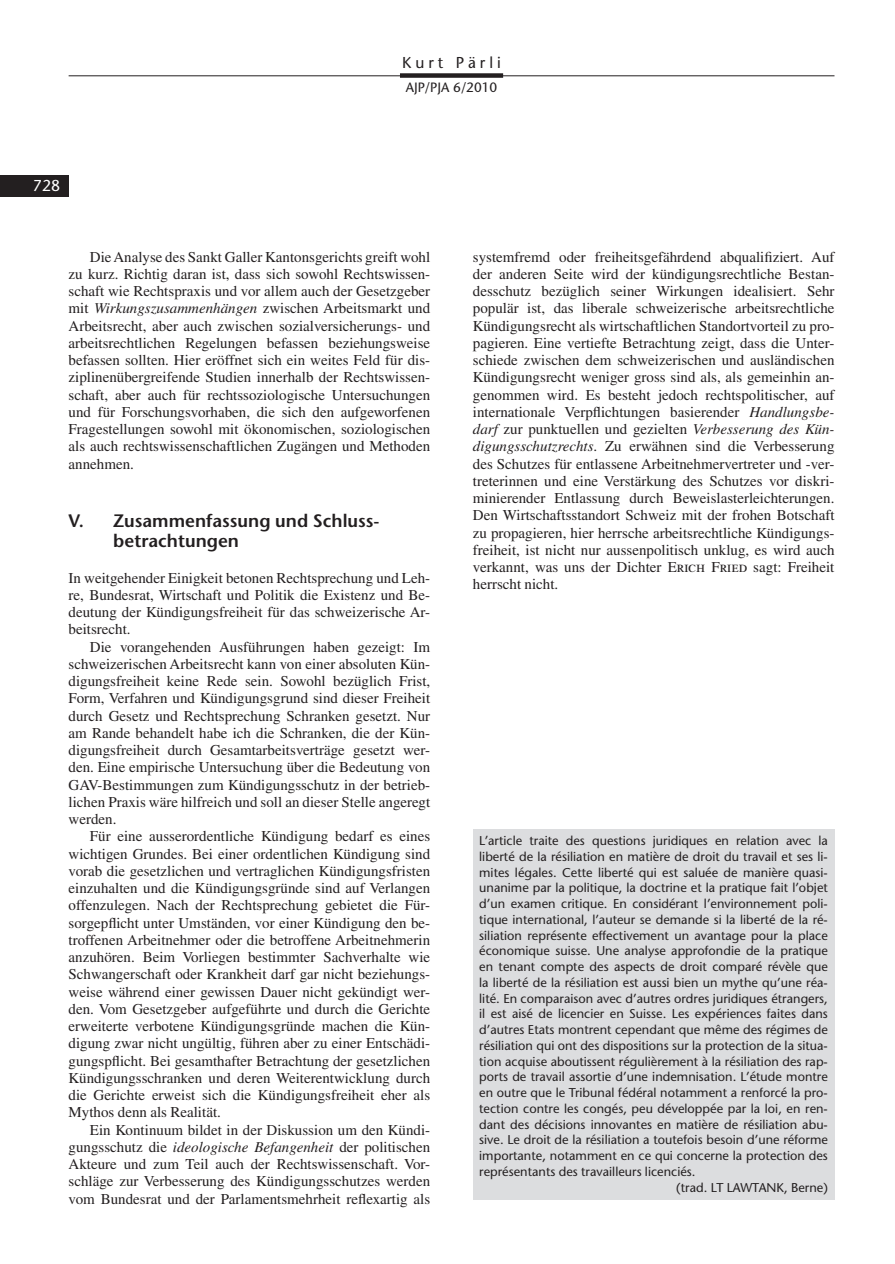
<style>
.page{position:relative;width:895px;height:1264px;background:#fff}
.page>*{position:absolute;margin:0;border:0;box-sizing:border-box;transform-origin:0 0}
.t1{font:600 18px/20.2px "Stone Sans Std";color:#231f20}
.t2{font:500 15.75px "Stone Sans Std";letter-spacing:.25em;color:#231f20}
.t3{font:500 15.75px "Stone Sans Std";color:#fff}
.t4{font:15px/17.2px "Times LT Std";color:#231f20;text-align:justify}
.t5{font:500 13.5px "Stone Sans Std";color:#231f20}
.t6{font:500 12.75px "Stone Sans Std";color:#231f20}
.s1{font-style:italic}
</style>
<div class="page">
<div style="left:400px;top:73px;width:103px;height:5px;background:#231f20"></div>
<hr style="left:69px;top:76px;width:765px;height:1px;background:#231f20">
<div style="left:0;top:175px;width:69px;height:21px;background:#231f20"></div>
<div style="left:473px;top:829px;width:361px;height:371px;background:#dcdddf"></div>
<p class="t2" style="left:402px;top:56px;width:100px">Kurt Pärli</p>
<p class="t5" style="left:406px;top:82px;width:93px">AJP/PJA 6/2010</p>
<p class="t3" style="left:33px;top:179px;width:29px">728</p>
<p class="t4" style="left:69px;top:249px;width:363px;text-indent:21px">Die Analyse des Sankt Galler Kantonsgerichts greift wohl zu kurz. Richtig daran ist, dass sich sowohl Rechtswissen&shy;schaft wie Rechtspraxis und vor allem auch der Gesetzgeber mit <span class="s1">Wirkungszusammenhängen</span> zwischen Arbeitsmarkt und Arbeitsrecht, aber auch zwischen sozialversicherungs- und arbeitsrechtlichen Regelungen befassen beziehungsweise befassen sollten. Hier eröffnet sich ein weites Feld für dis&shy;ziplinenübergreifende Studien innerhalb der Rechtswissen&shy;schaft, aber auch für rechtssoziologische Untersuchungen und für Forschungsvorhaben, die sich den aufgeworfenen Fragestellungen sowohl mit ökonomischen, soziologischen als auch rechtswissenschaftlichen Zugängen und Methoden annehmen.</p>
<p class="t1" style="left:113px;top:512px;width:268px;text-indent:-45px">V. Zusammenfassung und Schluss&shy;betrachtungen</p>
<p class="t4" style="left:69px;top:570px;width:363px">In weitgehender Einigkeit betonen Rechtsprechung und Leh&shy;re, Bundesrat, Wirtschaft und Politik die Existenz und Be&shy;deutung der Kündigungsfreiheit für das schweizerische Ar&shy;beitsrecht.</p>
<p class="t4" style="left:69px;top:639px;width:363px;text-indent:21px">Die vorangehenden Ausführungen haben gezeigt: Im schweizerischen Arbeitsrecht kann von einer absoluten Kün&shy;digungsfreiheit keine Rede sein. Sowohl bezüglich Frist, Form, Verfahren und Kündigungsgrund sind dieser Freiheit durch Gesetz und Rechtsprechung Schranken gesetzt. Nur am Rande behandelt habe ich die Schranken, die der Kün&shy;digungsfreiheit durch Gesamtarbeitsverträge gesetzt wer&shy;den. Eine empirische Untersuchung über die Bedeutung von GAV-Bestimmungen zum Kündigungsschutz in der betrieb&shy;lichen Praxis wäre hilfreich und soll an dieser Stelle angeregt werden.</p>
<p class="t4" style="left:69px;top:829px;width:363px;text-indent:21px">Für eine ausserordentliche Kündigung bedarf es eines wichtigen Grundes. Bei einer ordentlichen Kündigung sind vorab die gesetzlichen und vertraglichen Kündigungsfristen einzuhalten und die Kündigungsgründe sind auf Verlangen offenzulegen. Nach der Rechtsprechung gebietet die Für&shy;sorgepflicht unter Umständen, vor einer Kündigung den be&shy;troffenen Arbeitnehmer oder die betroffene Arbeitnehmerin anzuhören. Beim Vorliegen bestimmter Sachverhalte wie Schwangerschaft oder Krankheit darf gar nicht beziehungs&shy;weise während einer gewissen Dauer nicht gekündigt wer&shy;den. Vom Gesetzgeber aufgeführte und durch die Gerichte erweiterte verbotene Kündigungsgründe machen die Kün&shy;digung zwar nicht ungültig, führen aber zu einer Entschädi&shy;gungspflicht. Bei gesamthafter Betrachtung der gesetzlichen Kündigungsschranken und deren Weiterentwicklung durch die Gerichte erweist sich die Kündigungsfreiheit eher als Mythos denn als Realität.</p>
<p class="t4" style="left:69px;top:1122px;width:363px;text-indent:21px">Ein Kontinuum bildet in der Diskussion um den Kündi&shy;gungsschutz die <span class="s1">ideologische Befangenheit</span> der politischen Akteure und zum Teil auch der Rechtswissenschaft. Vor&shy;schläge zur Verbesserung des Kündigungsschutzes werden vom Bundesrat und der Parlamentsmehrheit reflexartig als</p>
<p class="t4" style="left:473px;top:249px;width:364px">systemfremd oder freiheitsgefährdend abqualifiziert. Auf der anderen Seite wird der kündigungsrechtliche Bestan&shy;desschutz bezüglich seiner Wirkungen idealisiert. Sehr populär ist, das liberale schweizerische arbeitsrechtliche Kündigungsrecht als wirtschaftlichen Standortvorteil zu pro&shy;pagieren. Eine vertiefte Betrachtung zeigt, dass die Unter&shy;schiede zwischen dem schweizerischen und ausländischen Kündigungsrecht weniger gross sind als, als gemeinhin an&shy;genommen wird. Es besteht jedoch rechtspolitischer, auf internationale Verpflichtungen basierender <span class="s1">Handlungsbe&shy;darf</span> zur punktuellen und gezielten <span class="s1">Verbesserung des Kün&shy;digungsschutzrechts</span>. Zu erwähnen sind die Verbesserung des Schutzes für entlassene Arbeitnehmervertreter und -ver&shy;treterinnen und eine Verstärkung des Schutzes vor diskri&shy;minierender Entlassung durch Beweislasterleichterungen.<br>Den Wirtschaftsstandort Schweiz mit der frohen Botschaft zu propagieren, hier herrsche arbeitsrechtliche Kündigungs&shy;freiheit, ist nicht nur aussenpolitisch unklug, es wird auch verkannt, was uns der Dichter Erich Fried sagt: Freiheit herrscht nicht.</p>
<p class="t6" style="left:479px;top:835px;width:350px">L’article traite des questions juridiques en relation avec la</p>
<p class="t6" style="left:479px;top:851px;width:350px">liberté de la résiliation en matière de droit du travail et ses li-</p>
<p class="t6" style="left:479px;top:867px;width:350px">mites légales. Cette liberté qui est saluée de manière quasi-</p>
<p class="t6" style="left:479px;top:883px;width:350px">unanime par la politique, la doctrine et la pratique fait l’objet</p>
<p class="t6" style="left:479px;top:898px;width:350px">d’un examen critique. En considérant l’environnement poli-</p>
<p class="t6" style="left:479px;top:914px;width:350px">tique international, l’auteur se demande si la liberté de la ré-</p>
<p class="t6" style="left:479px;top:930px;width:350px">siliation représente effectivement un avantage pour la place</p>
<p class="t6" style="left:479px;top:946px;width:350px">économique suisse. Une analyse approfondie de la pratique</p>
<p class="t6" style="left:479px;top:961px;width:350px">en tenant compte des aspects de droit comparé révèle que</p>
<p class="t6" style="left:479px;top:977px;width:350px">la liberté de la résiliation est aussi bien un mythe qu’une réa-</p>
<p class="t6" style="left:479px;top:993px;width:350px">lité. En comparaison avec d’autres ordres juridiques étrangers,</p>
<p class="t6" style="left:479px;top:1009px;width:350px">il est aisé de licencier en Suisse. Les expériences faites dans</p>
<p class="t6" style="left:479px;top:1024px;width:350px">d’autres Etats montrent cependant que même des régimes de</p>
<p class="t6" style="left:479px;top:1040px;width:350px">résiliation qui ont des dispositions sur la protection de la situa-</p>
<p class="t6" style="left:479px;top:1056px;width:350px">tion acquise aboutissent régulièrement à la résiliation des rap-</p>
<p class="t6" style="left:479px;top:1072px;width:350px">ports de travail assortie d’une indemnisation. L’étude montre</p>
<p class="t6" style="left:479px;top:1087px;width:350px">en outre que le Tribunal fédéral notamment a renforcé la pro-</p>
<p class="t6" style="left:479px;top:1103px;width:350px">tection contre les congés, peu développée par la loi, en ren-</p>
<p class="t6" style="left:479px;top:1119px;width:350px">dant des décisions innovantes en matière de résiliation abu-</p>
<p class="t6" style="left:479px;top:1135px;width:350px">sive. Le droit de la résiliation a toutefois besoin d’une réforme</p>
<p class="t6" style="left:479px;top:1150px;width:350px">importante, notamment en ce qui concerne la protection des</p>
<p class="t6" style="left:479px;top:1166px;width:218px">représentants des travailleurs licenciés.</p>
<p class="t6" style="left:676px;top:1182px;width:153px">(trad. LT LAWTANK, Berne)</p>
</div>
